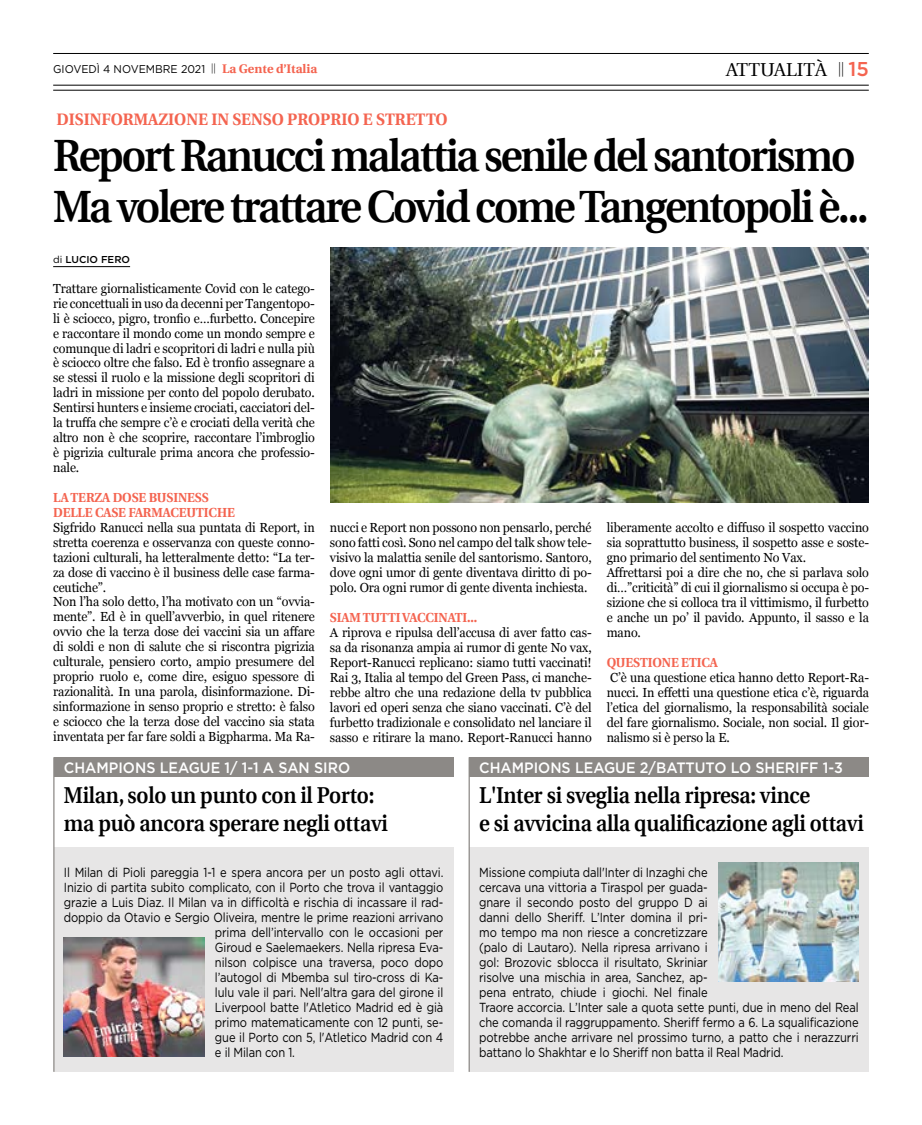
<style>
.page{position:relative;width:922px;height:1125px;background:#fff}
.page>*{position:absolute;margin:0;border:0;box-sizing:border-box;transform-origin:0 0}
.t1{font:600 45.25px/51.2px "Utopia";letter-spacing:-.05em;color:#000;scale:.93 1}
.t2{font:600 23px/28px "Utopia";letter-spacing:-.01em;color:#000;scale:.9 1}
.t3{font:18.75px "Utopia";color:#000}
.t4{font:700 16.62px "Utopia";color:#f46450;scale:.95 1}
.t5{font:500 15px "Gotham";color:#fff;scale:.95 1}
.t6{font:300 14.62px "Myriad Pro";color:#000}
.t7{font:13.12px/14.9px "Georgia";letter-spacing:-.01em;color:#000;text-align:justify;scale:.95 1}
.t8{font:13.12px/15px "Gotham";letter-spacing:-.01em;color:#000;scale:.85 1}
.t9{font:700 13.12px/14.9px "Utopia";letter-spacing:-.01em;color:#f46450;scale:.95 1}
.t10{font:11.25px "Gotham";color:#000;scale:.95 1}
.t11{font:500 10px "Gotham";color:#000}
.s1{font-family:"Utopia";font-weight:700;font-size:12.5px;color:#f46450}
.s2{font-family:"Gotham";font-weight:500;font-size:20px;color:#f46450}
.s3{font-weight:400}
</style>
<div class="page">
<hr style="left:53px;top:53px;width:815px;height:1px;background:#000">
<hr style="left:53px;top:90px;width:815px;height:1px;background:#000">
<hr style="left:53px;top:85px;width:815px;height:1px;background:#000">
<hr style="left:53px;top:266px;width:77px;height:1px;background:#000">
<img style="left:330px;top:248px;width:538px;height:255px">
<div style="left:54px;top:847px;width:399px;height:225px;background:#e7e6e6"></div>
<div style="left:469px;top:847px;width:399px;height:225px;background:#e7e6e6"></div>
<div style="left:54px;top:757px;width:399px;height:20px;background:#8c8986"></div>
<div style="left:469px;top:757px;width:399px;height:20px;background:#8c8986"></div>
<hr style="left:53px;top:757px;width:1px;height:315px;background:#8c8986">
<hr style="left:468px;top:757px;width:1px;height:315px;background:#8c8986">
<img style="left:64px;top:937px;width:140px;height:120px">
<img style="left:718px;top:862px;width:140px;height:120px">
<h3 class="t3" style="left:725px;top:60px;width:102px">ATTUALITÀ</h3>
<p class="t10" style="left:53px;top:62px;width:279px">GIOVEDÌ 4 NOVEMBRE 2021 <sup>||</sup> <span class="s1">La Gente d’Italia</span></p>
<p class="t6" style="left:837px;top:59px;width:32px">|| <span class="s2">15</span></p>
<p class="t4" style="left:56px;top:110px;width:413px">DISINFORMAZIONE IN SENSO PROPRIO E STRETTO</p>
<h1 class="t1" style="left:53px;top:130px;width:878px">Report Ranucci malattia senile del santorismo<br>Ma volere trattare Covid come Tangentopoli è...</h1>
<p class="t11" style="left:53px;top:253px;width:78px"><span class="s3">di</span> LUCIO FERO</p>
<p class="t7" style="left:53px;top:280px;width:277px">Trattare giornalisticamente Covid con le catego&shy;rie concettuali in uso da decenni per Tangentopo&shy;li è sciocco, pigro, tronfio e…furbetto. Concepire e raccontare il mondo come un mondo sempre e comunque di ladri e scopritori di ladri e nulla più è sciocco oltre che falso. Ed è tronfio assegnare a se stessi il ruolo e la missione degli scopritori di ladri in missione per conto del popolo derubato.<br>Sentirsi hunters e insieme crociati, cacciatori del&shy;la truffa che sempre c’è e crociati della verità che altro non è che scoprire, raccontare l’imbroglio è pigrizia culturale prima ancora che professio&shy;nale.</p>
<p class="t9" style="left:53px;top:490px;width:193px">LA TERZA DOSE BUSINESS<br>DELLE CASE FARMACEUTICHE</p>
<p class="t7" style="left:53px;top:519px;width:277px;text-align:left">Sigfrido Ranucci nella sua puntata di Report, in stretta coerenza e osservanza con queste conno&shy;tazioni culturali, ha letteralmente detto: “La ter&shy;za dose di vaccino è il business delle case farma&shy;ceutiche”.<br>Non l’ha solo detto, l’ha motivato con un “ovvia&shy;mente”. Ed è in quell’avverbio, in quel ritenere ovvio che la terza dose dei vaccini sia un affare di soldi e non di salute che si riscontra pigrizia culturale, pensiero corto, ampio presumere del proprio ruolo e, come dire, esiguo spessore di razionalità. In una parola, disinformazione. Di&shy;sinformazione in senso proprio e stretto: è falso e sciocco che la terza dose del vaccino sia stata inventata per far fare soldi a Bigpharma. Ma Ra-</p>
<p class="t7" style="left:330px;top:520px;width:277px">nucci e Report non possono non pensarlo, perché sono fatti così. Sono nel campo del talk show tele&shy;visivo la malattia senile del santorismo. Santoro, dove ogni umor di gente diventava diritto di po&shy;polo. Ora ogni rumor di gente diventa inchiesta.</p>
<p class="t9" style="left:330px;top:610px;width:157px">SIAM TUTTI VACCINATI...</p>
<p class="t7" style="left:330px;top:625px;width:277px">A riprova e ripulsa dell’accusa di aver fatto cas&shy;sa da risonanza ampia ai rumor di gente No vax, Report-Ranucci replicano: siamo tutti vaccinati!<br>Rai 3, Italia al tempo del Green Pass, ci manche&shy;rebbe altro che una redazione della tv pubblica lavori ed operi senza che siano vaccinati. C’è del furbetto tradizionale e consolidato nel lanciare il sasso e ritirare la mano. Report-Ranucci hanno</p>
<p class="t7" style="left:606px;top:520px;width:277px;text-align:left">liberamente accolto e diffuso il sospetto vaccino sia soprattutto business, il sospetto asse e soste&shy;gno primario del sentimento No Vax.<br>Affrettarsi poi a dire che no, che si parlava solo di…”criticità” di cui il giornalismo si occupa è po&shy;sizione che si colloca tra il vittimismo, il furbetto e anche un po’ il pavido. Appunto, il sasso e la mano.</p>
<p class="t9" style="left:606px;top:655px;width:118px">QUESTIONE ETICA</p>
<p class="t7" style="left:606px;top:669px;width:277px">C’è una questione etica hanno detto Report-Ra&shy;nucci. In effetti una questione etica c’è, riguarda l’etica del giornalismo, la responsabilità sociale del fare giornalismo. Sociale, non social. Il gior&shy;nalismo si è perso la E.</p>
<p class="t5" style="left:64px;top:758px;width:303px">CHAMPIONS LEAGUE 1/ 1-1 A SAN SIRO</p>
<p class="t5" style="left:479px;top:758px;width:384px">CHAMPIONS LEAGUE 2/BATTUTO LO SHERIFF 1-3</p>
<h2 class="t2" style="left:64px;top:781px;width:361px">Milan, solo un punto con il Porto: ma può ancora sperare negli ottavi</h2>
<h2 class="t2" style="left:479px;top:781px;width:429px">L'Inter si sveglia nella ripresa: vince<br>e si avvicina alla qualificazione agli ottavi</h2>
<p class="t8" style="left:64px;top:865px;width:448px">Il Milan di Pioli pareggia 1-1 e spera ancora per un posto agli ottavi.</p>
<p class="t8" style="left:64px;top:880px;width:448px">Inizio di partita subito complicato, con il Porto che trova il vantaggio</p>
<p class="t8" style="left:64px;top:895px;width:448px">grazie a Luis Diaz. Il Milan va in difficoltà e rischia di incassare il rad-</p>
<p class="t8" style="left:64px;top:910px;width:448px">doppio da Otavio e Sergio Oliveira, mentre le prime reazioni arrivano</p>
<p class="t8" style="left:215px;top:925px;width:270px">prima dell’intervallo con le occasioni per</p>
<p class="t8" style="left:215px;top:940px;width:270px">Giroud e Saelemaekers. Nella ripresa Eva-</p>
<p class="t8" style="left:215px;top:955px;width:270px">nilson colpisce una traversa, poco dopo</p>
<p class="t8" style="left:215px;top:970px;width:270px">l’autogol di Mbemba sul tiro-cross di Ka-</p>
<p class="t8" style="left:215px;top:985px;width:270px">lulu vale il pari. Nell'altra gara del girone il</p>
<p class="t8" style="left:215px;top:1000px;width:270px">Liverpool batte l'Atletico Madrid ed è già</p>
<p class="t8" style="left:215px;top:1015px;width:270px">primo matematicamente con 12 punti, se-</p>
<p class="t8" style="left:215px;top:1030px;width:270px">gue il Porto con 5, l'Atletico Madrid con 4</p>
<p class="t8" style="left:215px;top:1045px;width:96px">e il Milan con 1.</p>
<p class="t8" style="left:479px;top:865px;width:448px">Missione compiuta dall'Inter di Inzaghi che<br>cercava una vittoria a Tiraspol per guada-<br>gnare il secondo posto del gruppo D ai<br>danni dello Sheriff. L’Inter domina il pri-<br>mo tempo ma non riesce a concretizzare<br>(palo di Lautaro). Nella ripresa arrivano i<br>gol: Brozovic sblocca il risultato, Skriniar<br>risolve una mischia in area, Sanchez, ap-<br>pena entrato, chiude i giochi. Nel finale<br>Traore accorcia. L’Inter sale a quota sette punti, due in meno del Real che comanda il raggruppamento. Sheriff fermo a 6. La squalificazione potrebbe anche arrivare nel prossimo turno, a patto che i nerazzurri battano lo Shakhtar e lo Sheriff non batta il Real Madrid.</p>
</div>
